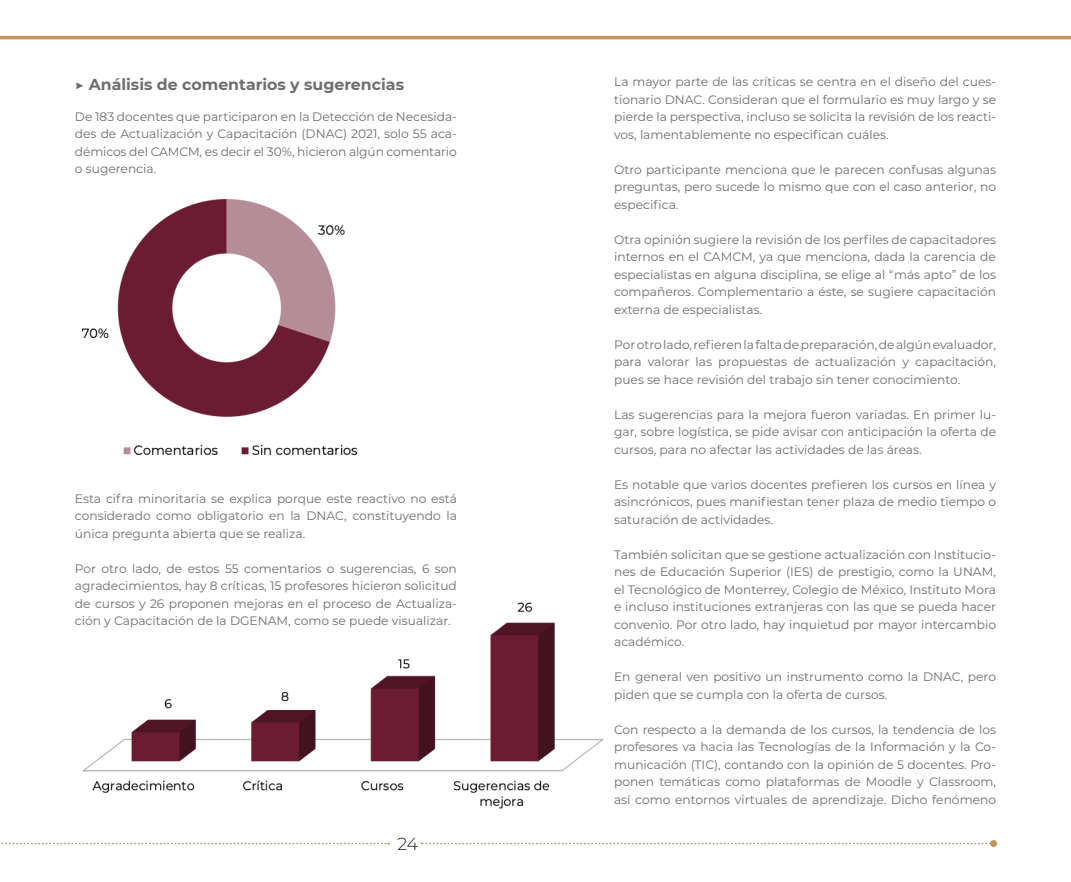
<style>
.page{position:relative;width:1071px;height:882px;background:#fff}
.page>*{position:absolute;margin:0;border:0;box-sizing:border-box;transform-origin:0 0}
.t1{font:300 17.5px "Montserrat";color:#231f20}
.t2{font:700 15.75px "Montserrat";color:#6c6d70}
.t3{font:12.25px/17.5px "Montserrat";color:#6c6d70;text-align:justify}
.s1{font-weight:400}
</style>
<div class="page">
<hr style="left:0;top:36px;width:1071px;height:3px;background:#c3945d">
<svg style="left:422px;top:843px;width:568px;height:1px"></svg>
<div style="left:990px;top:840px;width:7px;height:7px;background:#c3945d;border-radius:50%"></div>
<svg style="left:1px;top:843px;width:388px;height:1px"></svg>
<img style="left:83px;top:602px;width:520px;height:207px">
<img style="left:82px;top:199px;width:276px;height:256px">
<p class="t2" style="left:75px;top:73px;width:331px"><span class="s1">▶</span> Análisis de comentarios y sugerencias</p>
<p class="t3" style="left:614px;top:73px;width:383px">La mayor parte de las críticas se centra en el diseño del cues&shy;tionario DNAC. Consideran que el formulario es muy largo y se pierde la perspectiva, incluso se solicita la revisión de los reacti&shy;vos, lamentablemente no especifican cuáles.</p>
<p class="t3" style="left:614px;top:160px;width:383px">Otro participante menciona que le parecen confusas algunas preguntas, pero sucede lo mismo que con el caso anterior, no especifica.</p>
<p class="t3" style="left:614px;top:230px;width:383px">Otra opinión sugiere la revisión de los perfiles de capacitadores internos en el CAMCM, ya que menciona, dada la carencia de especialistas en alguna disciplina, se elige al “más apto” de los compañeros. Complementario a éste, se sugiere capacitación externa de especialistas.</p>
<p class="t3" style="left:614px;top:335px;width:383px">Por otro lado, refieren la falta de preparación, de algún evaluador, para valorar las propuestas de actualización y capacitación, pues se hace revisión del trabajo sin tener conocimiento.</p>
<p class="t3" style="left:614px;top:405px;width:383px">Las sugerencias para la mejora fueron variadas. En primer lu&shy;gar, sobre logística, se pide avisar con anticipación la oferta de cursos, para no afectar las actividades de las áreas.</p>
<p class="t3" style="left:614px;top:475px;width:384px">Es notable que varios docentes prefieren los cursos en línea y asincrónicos, pues manifiestan tener plaza de medio tiempo o saturación de actividades.</p>
<p class="t3" style="left:614px;top:545px;width:383px">También solicitan que se gestione actualización con Institucio&shy;nes de Educación Superior (IES) de prestigio, como la UNAM, el Tecnológico de Monterrey, Colegio de México, Instituto Mora e incluso instituciones extranjeras con las que se pueda hacer convenio. Por otro lado, hay inquietud por mayor intercambio académico.</p>
<p class="t3" style="left:614px;top:668px;width:383px">En general ven positivo un instrumento como la DNAC, pero piden que se cumpla con la oferta de cursos.</p>
<p class="t3" style="left:614px;top:720px;width:383px">Con respecto a la demanda de los cursos, la tendencia de los profesores va hacia las Tecnologías de la Información y la Co&shy;municación (TIC), contando con la opinión de 5 docentes. Pro&shy;ponen temáticas como plataformas de Moodle y Classroom, así como entornos virtuales de aprendizaje. Dicho fenómeno</p>
<p class="t3" style="left:75px;top:107px;width:384px">De 183 docentes que participaron en la Detección de Necesida&shy;des de Actualización y Capacitación (DNAC) 2021, solo 55 aca&shy;démicos del CAMCM, es decir el 30%, hicieron algún comentario o sugerencia.</p>
<p class="t3" style="left:75px;top:489px;width:383px">Esta cifra minoritaria se explica porque este reactivo no está considerado como obligatorio en la DNAC, constituyendo la única pregunta abierta que se realiza.</p>
<p class="t3" style="left:75px;top:559px;width:383px">Por otro lado, de estos 55 comentarios o sugerencias, 6 son agradecimientos, hay 8 críticas, 15 profesores hicieron solicitud de cursos y 26 proponen mejoras en el proceso de Actualiza&shy;ción y Capacitación de la DGENAM, como se puede visualizar.</p>
<h1 class="t1" style="left:397px;top:832px;width:22px">24</h1>
</div>
